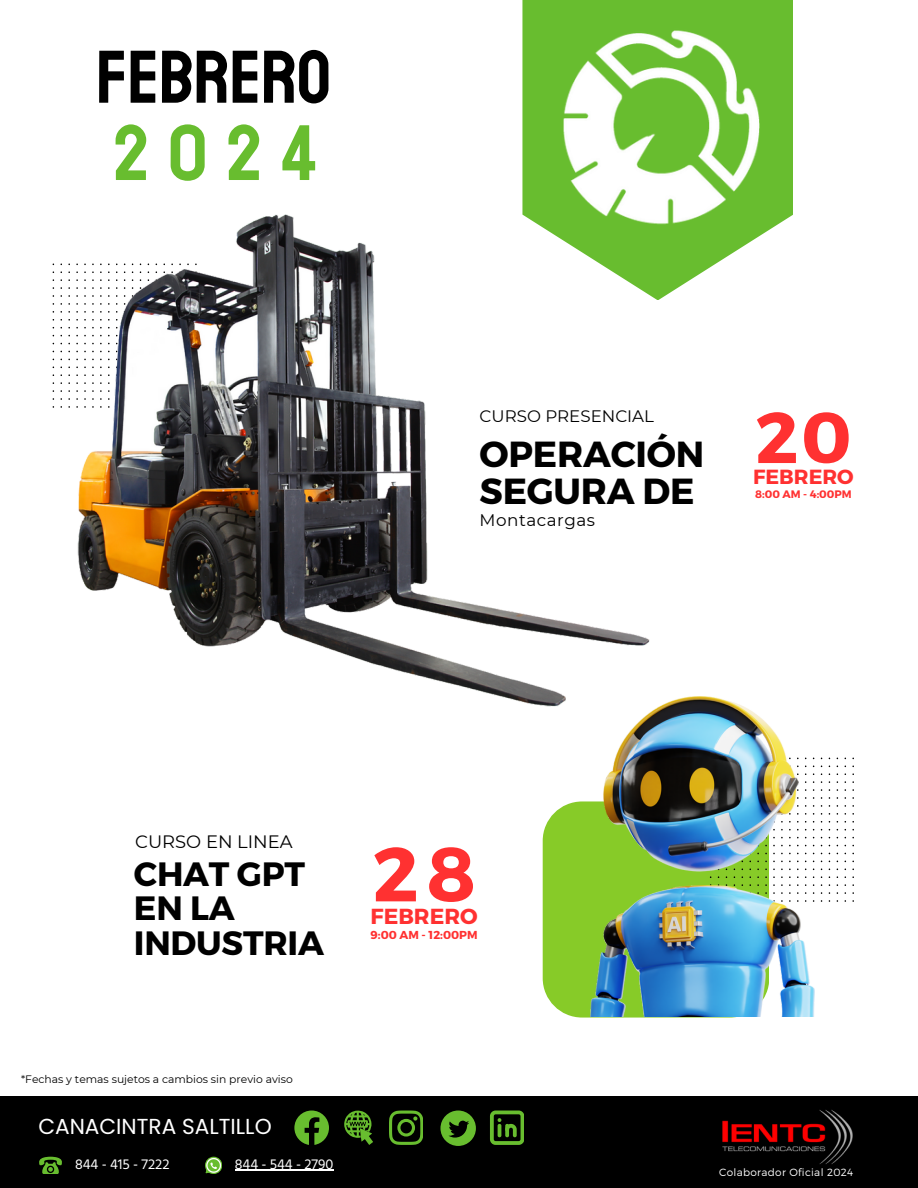
<style>
.page{position:relative;width:918px;height:1188px;background:#fff}
.page>*{position:absolute;margin:0;border:0;box-sizing:border-box;transform-origin:0 0}
.t1{font:78.6px "Staatliches";color:#68bd2f}
.t2{font:700 76.5px "Montserrat";color:#ff3131}
.t3{font:74.7px "Staatliches";color:#000}
.t4{font:700 71.85px "Montserrat";color:#ff3131}
.t5{font:700 36.3px "Montserrat";letter-spacing:-.005em;color:#000}
.t6{font:700 33.75px/34.3px "Montserrat";letter-spacing:-.005em;color:#000}
.t7{font:21.75px "Poppins";color:#fff}
.t8{font:700 21.75px "Montserrat";color:#ff3131}
.t9{font:700 20.4px "Montserrat";color:#ff3131}
.t10{font:18px "Montserrat";color:#000}
.t11{font:16.8px "Montserrat";letter-spacing:.03em;color:#000}
.t12{font:16.65px "Montserrat";color:#000}
.t13{font:14.55px "Hind Siliguri";color:#fff}
.t14{font:700 11.55px "Montserrat";color:#ff3131}
.t15{font:10.8px "Montserrat";color:#000}
.t16{font:700 10.8px "Montserrat";color:#ff3131}
.t17{font:300 10.5px "Montserrat";letter-spacing:.03em;color:#fff}
</style>
<div class="page">
<svg style="left:522px;top:0;width:271px;height:300px;fill:#68bd2f"></svg>
<div style="left:543px;top:801px;width:226px;height:217px;background:#87cb28;border-radius:39px"></div>
<img style="left:556px;top:17px;width:204px;height:223px">
<div style="left:0;top:1096px;width:918px;height:92px;background:#000"></div>
<svg style="left:389px;top:1111px;width:34px;height:33px"></svg>
<svg style="left:294px;top:1111px;width:35px;height:33px"></svg>
<svg style="left:344px;top:1111px;width:29px;height:33px"></svg>
<svg style="left:440px;top:1111px;width:36px;height:35px"></svg>
<svg style="left:490px;top:1111px;width:34px;height:33px"></svg>
<img style="left:722px;top:1109px;width:131px;height:55px">
<svg style="left:205px;top:1157px;width:17px;height:17px"></svg>
<svg style="left:39px;top:1157px;width:23px;height:17px"></svg>
<hr style="left:235px;top:1169px;width:98px;height:2px;background:#fff">
<img style="left:76px;top:211px;width:575px;height:496px">
<img style="left:591px;top:697px;width:223px;height:319px">
<p class="t3" style="left:96px;top:32px;width:237px">FEBRERO</p>
<p class="t1" style="left:114px;top:105px;width:204px">2024</p>
<p class="t12" style="left:480px;top:406px;width:176px">CURSO PRESENCIAL</p>
<p class="t5" style="left:480px;top:431px;width:226px">OPERACIÓN</p>
<p class="t5" style="left:480px;top:468px;width:216px">SEGURA DE</p>
<p class="t11" style="left:480px;top:510px;width:117px">Montacargas</p>
<p class="t4" style="left:755px;top:391px;width:98px">20</p>
<p class="t16" style="left:755px;top:487px;width:98px">8:00 AM - 4:00PM</p>
<p class="t9" style="left:753px;top:463px;width:102px">FEBRERO</p>
<p class="t10" style="left:135px;top:831px;width:159px">CURSO EN LINEA</p>
<p class="t6" style="left:134px;top:855px;width:173px">CHAT GPT</p>
<p class="t6" style="left:134px;top:889px;width:192px">EN LA<br>INDUSTRIA</p>
<p class="t2" style="left:373px;top:824px;width:104px">28</p>
<p class="t14" style="left:371px;top:928px;width:109px">9:00 AM - 12:00PM</p>
<p class="t8" style="left:371px;top:902px;width:109px">FEBRERO</p>
<p class="t15" style="left:21px;top:1073px;width:273px">*Fechas y temas sujetos a cambios sin previo aviso</p>
<p class="t7" style="left:38px;top:1111px;width:235px">CANACINTRA SALTILLO</p>
<p class="t13" style="left:75px;top:1155px;width:96px">844 - 415 - 7222</p>
<p class="t13" style="left:235px;top:1155px;width:100px">844 - 544 - 2790</p>
<p class="t17" style="left:719px;top:1165px;width:136px">Colaborador Oficial 2024</p>
</div>
